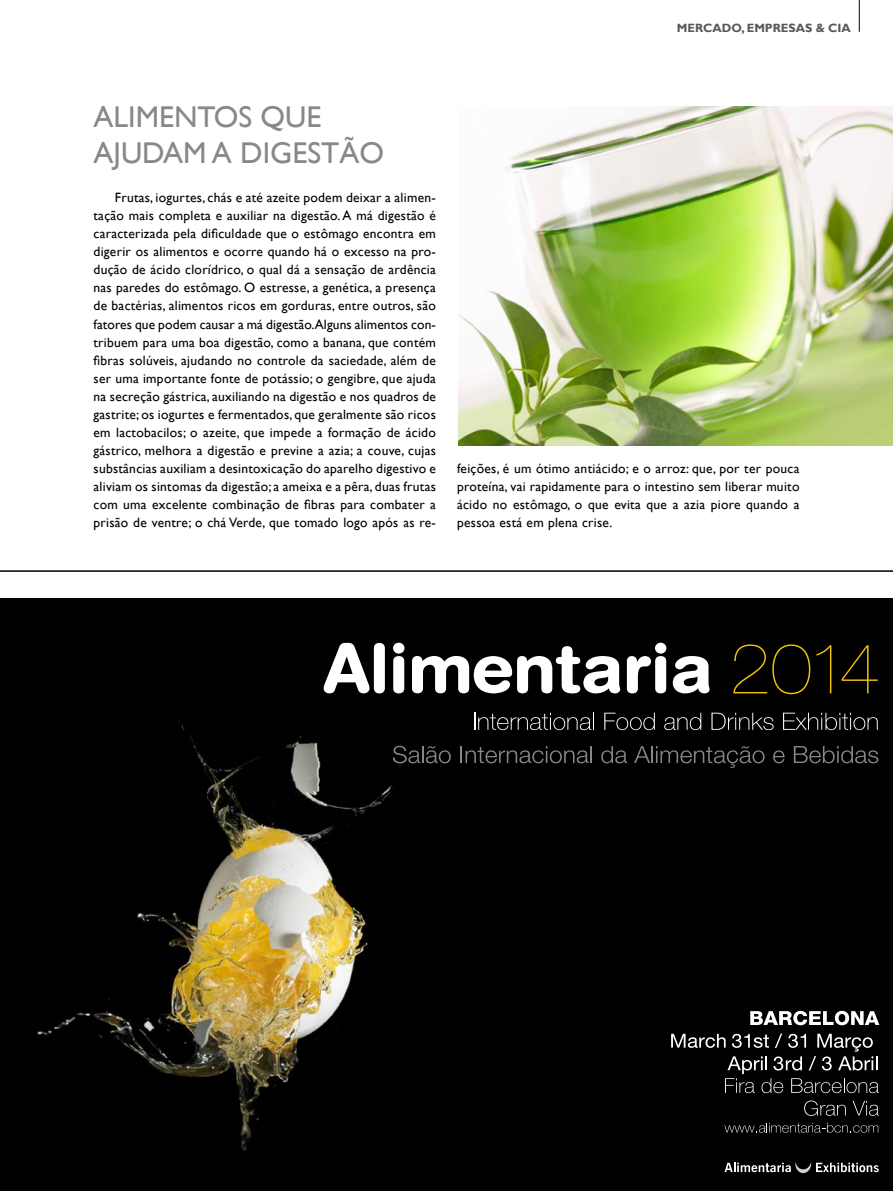
<style>
.page{position:relative;width:893px;height:1191px;background:#fff}
.page>*{position:absolute;margin:0;border:0;box-sizing:border-box;transform-origin:0 0}
.titulo_mercado_lanca{font:30px/36px "Gill Sans";color:#87888a}
.texto_box_mercado_la{font:13.5px/18px "Gill Sans";letter-spacing:.02em;color:#000;text-align:justify}
.t1{font:700 12px "Gill Sans";color:#58585a}
</style>
<div class="page">
<hr style="left:859px;top:0;width:1px;height:32px;background:#000">
<hr style="left:0;top:570px;width:893px;height:1px;background:#000">
<hr style="left:0;top:571px;width:893px;height:1px;background:#000">
<img style="left:458px;top:106px;width:435px;height:339px">
<img style="left:0;top:599px;width:893px;height:592px">
<svg style="left:733px;top:644px;width:77px;height:50px;background:#181300"></svg>
<svg style="left:816px;top:645px;width:15px;height:48px"></svg>
<svg style="left:842px;top:645px;width:36px;height:48px;background:#181300"></svg>
<svg style="left:324px;top:642px;width:386px;height:51px"></svg>
<svg style="left:474px;top:712px;width:120px;height:18px;background:#2b2b2b"></svg>
<svg style="left:604px;top:712px;width:51px;height:18px"></svg>
<svg style="left:664px;top:712px;width:37px;height:18px"></svg>
<svg style="left:711px;top:712px;width:63px;height:18px"></svg>
<svg style="left:783px;top:712px;width:95px;height:18px;background:#2a2a2a"></svg>
<svg style="left:393px;top:745px;width:58px;height:18px"></svg>
<svg style="left:460px;top:746px;width:132px;height:17px;background:#212121"></svg>
<svg style="left:601px;top:746px;width:26px;height:17px"></svg>
<svg style="left:634px;top:746px;width:131px;height:22px;background:#1a1a1a"></svg>
<svg style="left:773px;top:750px;width:12px;height:13px"></svg>
<svg style="left:794px;top:746px;width:84px;height:17px"></svg>
<svg style="left:724px;top:1161px;width:155px;height:12px;background:#4b4b4b"></svg>
<svg style="left:750px;top:1010px;width:129px;height:15px"></svg>
<svg style="left:671px;top:1033px;width:208px;height:60px;background:#232323"></svg>
<svg style="left:804px;top:1100px;width:42px;height:15px"></svg>
<svg style="left:853px;top:1100px;width:26px;height:15px"></svg>
<svg style="left:724px;top:1122px;width:154px;height:10px;background:#212121"></svg>
<p class="t1" style="left:677px;top:20px;width:175px">MERCADO, EMPRESAS &amp; CIA</p>
<p class="titulo_mercado_lanca" style="left:94px;top:99px;width:292px">ALIMENTOS QUE<br>AJUDAM A DIGESTÃO</p>
<p class="texto_box_mercado_la" style="left:94px;top:189px;width:344px;text-indent:21px">Frutas, iogurtes, chás e até azeite podem deixar a alimen&shy;tação mais completa e auxiliar na digestão. A má digestão é caracterizada pela dificuldade que o estômago encontra em digerir os alimentos e ocorre quando há o excesso na pro&shy;dução de ácido clorídrico, o qual dá a sensação de ardência nas paredes do estômago. O estresse, a genética, a presença de bactérias, alimentos ricos em gorduras, entre outros, são fatores que podem causar a má digestão.Alguns alimentos con&shy;tribuem para uma boa digestão, como a banana, que contém fibras solúveis, ajudando no controle da saciedade, além de ser uma importante fonte de potássio; o gengibre, que ajuda na secreção gástrica, auxiliando na digestão e nos quadros de gastrite; os iogurtes e fermentados, que geralmente são ricos em lactobacilos; o azeite, que impede a formação de ácido gástrico, melhora a digestão e previne a azia; a couve, cujas substâncias auxiliam a desintoxicação do aparelho digestivo e aliviam os sintomas da digestão; a ameixa e a pêra, duas frutas com uma excelente combinação de fibras para combater a prisão de ventre; o chá Verde, que tomado logo após as re-</p>
<p class="texto_box_mercado_la" style="left:457px;top:459px;width:344px">feições, é um ótimo antiácido; e o arroz: que, por ter pouca proteína, vai rapidamente para o intestino sem liberar muito ácido no estômago, o que evita que a azia piore quando a pessoa está em plena crise.</p>
</div>
